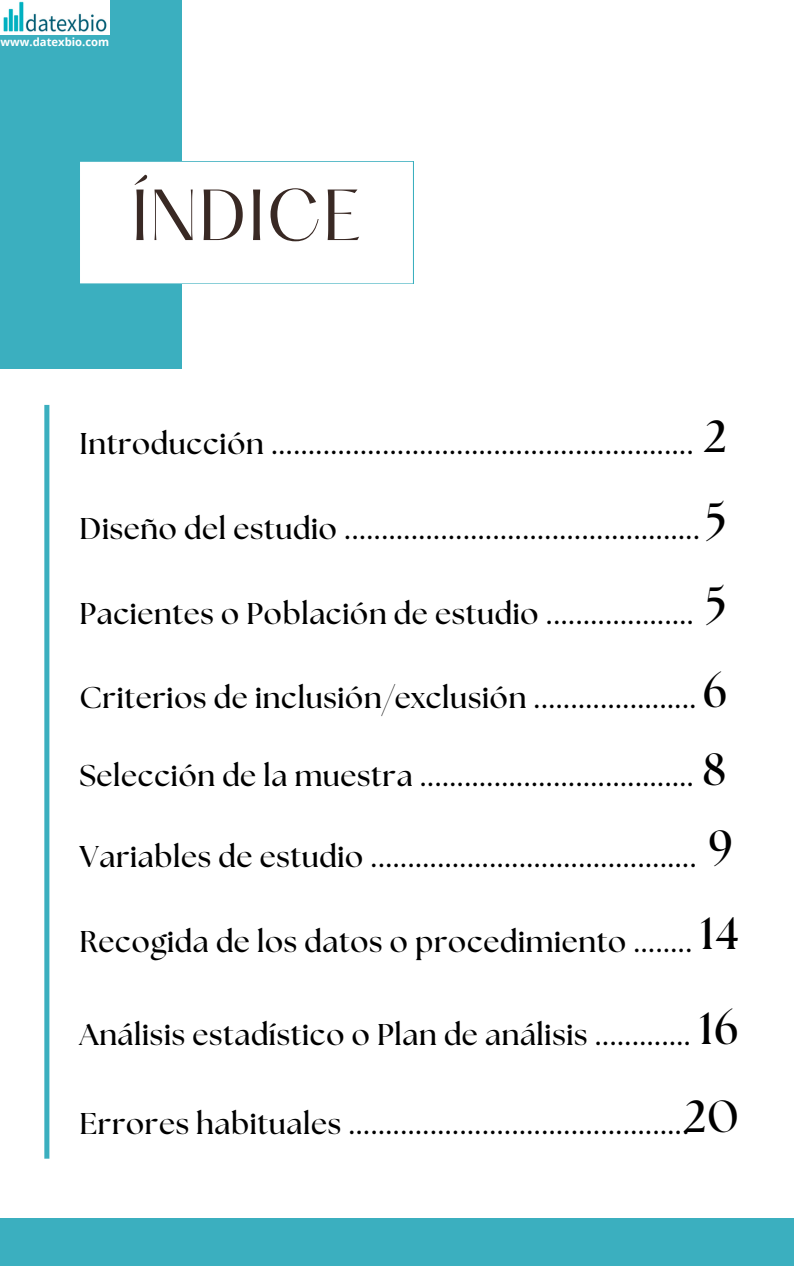
<style>
.page{position:relative;width:794px;height:1266px;background:#fff}
.page>*{position:absolute;margin:0;border:0;box-sizing:border-box;transform-origin:0 0}
.t1{font:63.15px "Hatton";letter-spacing:.035em;color:#392924}
.t2{font:700 30px "The Seasons";letter-spacing:.02em;color:#000}
.t3{font:700 11.25px "Open Sans";color:#fff}
.s1{font-size:45px}
</style>
<div class="page">
<div style="left:0;top:0;width:182px;height:368px;background:#3bafbf"></div>
<svg style="left:80px;top:161px;width:333px;height:123px"></svg>
<div style="left:0;top:1218px;width:793px;height:48px;background:#3bafbf"></div>
<div style="left:44px;top:405px;width:5px;height:753px;background:#3bafbf"></div>
<img style="left:0;top:0;width:110px;height:34px">
<p class="t3" style="left:1px;top:34px;width:110px">www.datexbio.com</p>
<h1 class="t1" style="left:132px;top:186px;width:230px">ÍNDICE</h1>
<p class="t2" style="left:79px;top:430px;width:648px">Introducción ......................................................... <span class="s1">2</span></p>
<p class="t2" style="left:79px;top:515px;width:648px">Diseño del estudio ................................................ <sup>5</sup></p>
<p class="t2" style="left:79px;top:599px;width:648px">Pacientes o Población de estudio .................... <sup>5</sup></p>
<p class="t2" style="left:79px;top:684px;width:648px">Criterios de inclusión/exclusión ...................... <span class="s1">6</span></p>
<p class="t2" style="left:79px;top:761px;width:648px">Selección de la muestra ..................................... <span class="s1">8</span></p>
<p class="t2" style="left:79px;top:842px;width:654px">Variables de estudio ............................................ <sup>9</sup></p>
<p class="t2" style="left:79px;top:928px;width:660px">Recogida de los datos o procedimiento ........ <span class="s1">14</span></p>
<p class="t2" style="left:79px;top:1021px;width:660px">Análisis estadístico o Plan de análisis ............. <span class="s1">16</span></p>
<p class="t2" style="left:79px;top:1110px;width:660px">Errores habituales ..............................................<span class="s1">20</span></p>
</div>
